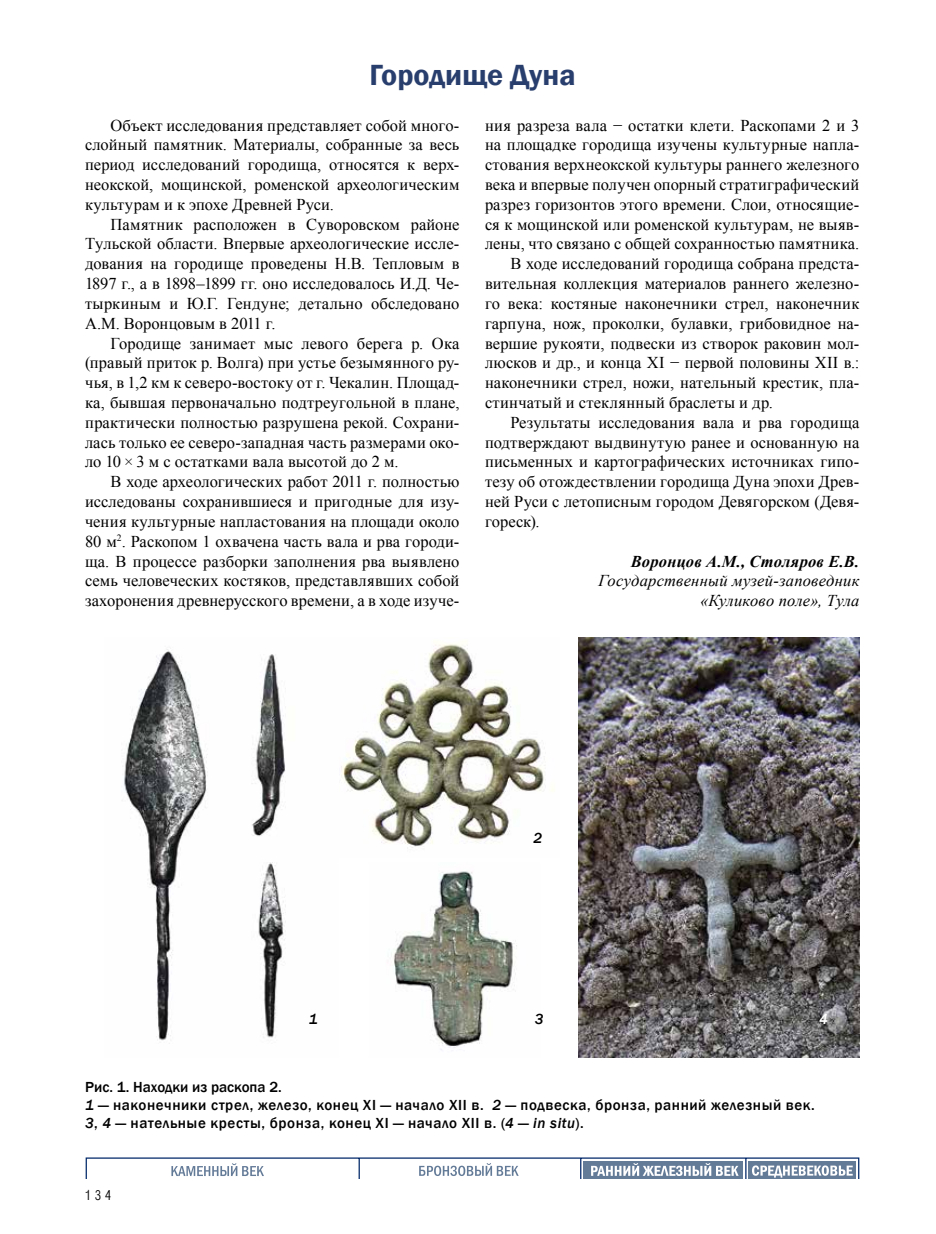
<style>
.page{position:relative;width:936px;height:1234px;background:#fff}
.page>*{position:absolute;margin:0;border:0;box-sizing:border-box;transform-origin:0 0}
.t1{font:600 30px "Franklin Gothic";color:#283e6d}
.t2{font:16.5px/19.8px "Times New Roman";letter-spacing:.005em;color:#000;text-align:justify}
.t3{font:italic 16.5px/19.8px "Times New Roman";letter-spacing:.01em;color:#000;text-align:right}
.t4{font:italic 700 16.5px "Times New Roman";letter-spacing:.01em;color:#000}
.t5{font:500 15px/18px "Franklin Gothic";letter-spacing:.035em;color:#000}
.t6{font:italic 500 15px "Franklin Gothic";color:#000}
.t7{font:italic 500 15px "Franklin Gothic";color:#fff}
.t8{font:300 13.5px "Helios Cond";color:#000}
.s1{font-style:italic}
</style>
<div class="page">
<img style="left:578px;top:637px;width:281px;height:420px">
<img style="left:391px;top:871px;width:126px;height:179px">
<img style="left:341px;top:644px;width:213px;height:204px">
<img style="left:124px;top:649px;width:162px;height:395px">
<svg style="left:85px;top:1157px;width:774px;height:21px"></svg>
<h1 class="t1" style="left:369px;top:56px;width:207px">Городище Дуна</h1>
<p class="t2" style="left:85px;top:115px;width:376px;text-indent:26px">Объект исследования представляет собой много&shy;слойный памятник. Материалы, собранные за весь период исследований городища, относятся к верх&shy;неокской, мощинской, роменской археологическим культурам и к эпохе Древней Руси.</p>
<p class="t2" style="left:85px;top:214px;width:376px;text-indent:26px">Памятник расположен в Суворовском районе Тульской области. Впервые археологические иссле&shy;дования на городище проведены Н.В. Тепловым в 1897 г., а в 1898–1899 гг. оно исследовалось И.Д. Че&shy;тыркиным и Ю.Г. Гендуне; детально обследовано А.М. Воронцовым в 2011 г.</p>
<p class="t2" style="left:85px;top:332px;width:376px;text-indent:26px">Городище занимает мыс левого берега р. Ока (правый приток р. Волга) при устье безымянного ру&shy;чья, в 1,2 км к северо-востоку от г. Чекалин. Площад&shy;ка, бывшая первоначально подтреугольной в плане, практически полностью разрушена рекой. Сохрани&shy;лась только ее северо-западная часть размерами око&shy;ло 10 × 3 м с остатками вала высотой до 2 м.</p>
<p class="t2" style="left:85px;top:471px;width:376px;text-indent:26px">В ходе археологических работ 2011 г. полностью исследованы сохранившиеся и пригодные для изу&shy;чения культурные напластования на площади около 80 м<sup>2</sup>. Раскопом 1 охвачена часть вала и рва городи&shy;ща. В процессе разборки заполнения рва выявлено семь человеческих костяков, представлявших собой захоронения древнерусского времени, а в ходе изуче-</p>
<p class="t2" style="left:485px;top:115px;width:376px">ния разреза вала − остатки клети. Раскопами 2 и 3</p>
<p class="t2" style="left:485px;top:134px;width:376px">на площадке городища изучены культурные напла-</p>
<p class="t2" style="left:485px;top:154px;width:376px">стования верхнеокской культуры раннего железного</p>
<p class="t2" style="left:485px;top:174px;width:376px">века и впервые получен опорный стратиграфический</p>
<p class="t2" style="left:485px;top:194px;width:376px">разрез горизонтов этого времени. Слои, относящие-</p>
<p class="t2" style="left:485px;top:214px;width:376px">ся к мощинской или роменской культурам, не выяв-</p>
<p class="t2" style="left:485px;top:233px;width:376px">лены, что связано с общей сохранностью памятника.</p>
<p class="t2" style="left:510px;top:253px;width:350px">В ходе исследований городища собрана предста-</p>
<p class="t2" style="left:485px;top:273px;width:376px">вительная коллекция материалов раннего железно-</p>
<p class="t2" style="left:485px;top:293px;width:376px">го века: костяные наконечники стрел, наконечник</p>
<p class="t2" style="left:485px;top:313px;width:376px">гарпуна, нож, проколки, булавки, грибовидное на-</p>
<p class="t2" style="left:485px;top:332px;width:376px">вершие рукояти, подвески из створок раковин мол-</p>
<p class="t2" style="left:485px;top:352px;width:376px">люсков и др., и конца XI − первой половины XII в.:</p>
<p class="t2" style="left:485px;top:372px;width:376px">наконечники стрел, ножи, нательный крестик, пла-</p>
<p class="t2" style="left:485px;top:392px;width:289px">стинчатый и стеклянный браслеты и др.</p>
<p class="t2" style="left:510px;top:412px;width:350px">Результаты исследования вала и рва городища</p>
<p class="t2" style="left:485px;top:431px;width:376px">подтверждают выдвинутую ранее и основанную на</p>
<p class="t2" style="left:485px;top:451px;width:376px">письменных и картографических источниках гипо-</p>
<p class="t2" style="left:485px;top:471px;width:376px">тезу об отождествлении городища Дуна эпохи Древ-</p>
<p class="t2" style="left:485px;top:491px;width:376px">ней Руси с летописным городом Девягорском (Девя-</p>
<p class="t2" style="left:485px;top:511px;width:56px">гореск).</p>
<p class="t4" style="left:631px;top:549px;width:230px">Воронцов А.М., Столяров Е.В.</p>
<p class="t3" style="left:598px;top:570px;width:262px">Государственный музей-заповедник «Куликово поле», Тула</p>
<p class="t6" style="left:309px;top:1009px;width:10px">1</p>
<p class="t6" style="left:533px;top:828px;width:10px">2</p>
<p class="t6" style="left:535px;top:1009px;width:10px">3</p>
<p class="t7" style="left:819px;top:1009px;width:10px">4</p>
<p class="t5" style="left:85px;top:1077px;width:731px">Рис. 1. Находки из раскопа 2.<br><span class="s1">1</span> — наконечники стрел, железо, конец XI — начало XII в. <span class="s1">2</span> — подвеска, бронза, ранний железный век.<br><span class="s1">3</span>, <span class="s1">4</span> — нательные кресты, бронза, конец XI — начало XII в. (<span class="s1">4</span> — <span class="s1">in situ</span>).</p>
<p class="t8" style="left:85px;top:1188px;width:27px">134</p>
</div>
